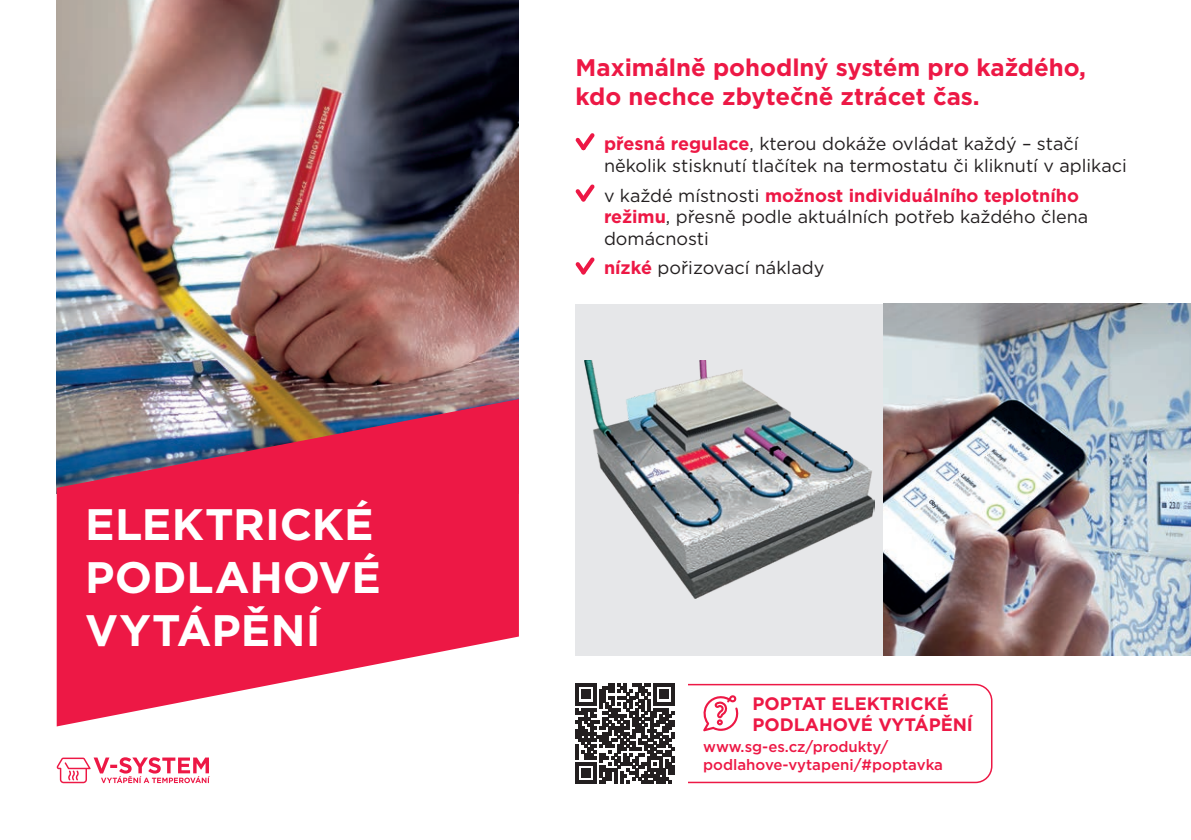
<style>
.page{position:relative;width:1191px;height:840px;background:#fff}
.page>*{position:absolute;margin:0;border:0;box-sizing:border-box;transform-origin:0 0}
.t1{font:700 44px/52.8px "Gotham";color:#fff}
.t2{font:700 24px/28.8px "Gotham";color:#ed1845}
.t3{font:18px/21.6px "Gotham";color:#231f20}
.t4{font:700 18px/21.6px "Gotham";color:#ed1845}
.t5{font:500 15px/18px "Gotham";color:#ed1845}
.s1{font-weight:700;color:#ed1845}
</style>
<div class="page">
<img style="left:57px;top:0;width:462px;height:399px">
<div style="left:575px;top:303px;width:308px;height:352px;background:#e6e7e9"></div>
<img style="left:584px;top:361px;width:290px;height:236px">
<img style="left:883px;top:303px;width:308px;height:352px">
<div style="left:575px;top:683px;width:417px;height:99px;border:2px solid #ed1845;border-radius:16px"></div>
<svg style="left:703px;top:695px;width:36px;height:35px"></svg>
<svg style="left:57px;top:399px;width:462px;height:327px;background:#e04667"></svg>
<div style="left:563px;top:670px;width:124px;height:125px;background:#fff"></div>
<svg style="left:576px;top:683px;width:99px;height:99px"></svg>
<svg style="left:57px;top:757px;width:153px;height:25px"></svg>
<svg style="left:575px;top:133px;width:20px;height:17px"></svg>
<svg style="left:575px;top:184px;width:20px;height:18px"></svg>
<svg style="left:575px;top:257px;width:20px;height:17px"></svg>
<h1 class="t1" style="left:85px;top:498px;width:297px">ELEKTRICKÉ<br>PODLAHOVÉ<br>VYTÁPĚNÍ</h1>
<h2 class="t2" style="left:575px;top:53px;width:512px">Maximálně pohodlný systém pro každého, kdo nechce zbytečně ztrácet čas.</h2>
<p class="t3" style="left:604px;top:133px;width:524px"><span class="s1">přesná regulace</span>, kterou dokáže ovládat každý – stačí několik stisknutí tlačítek na termostatu či kliknutí v aplikaci</p>
<p class="t3" style="left:604px;top:184px;width:486px">v každé místnosti <span class="s1">možnost individuálního teplotního režimu</span>, přesně podle aktuálních potřeb každého člena domácnosti</p>
<p class="t3" style="left:604px;top:257px;width:222px"><span class="s1">nízké</span> pořizovací náklady</p>
<p class="t4" style="left:752px;top:692px;width:222px">POPTAT ELEKTRICKÉ<br>PODLAHOVÉ VYTÁPĚNÍ</p>
<p class="t5" style="left:703px;top:737px;width:241px">www.sg-es.cz/produkty/ podlahove-vytapeni/#poptavka</p>
</div>
